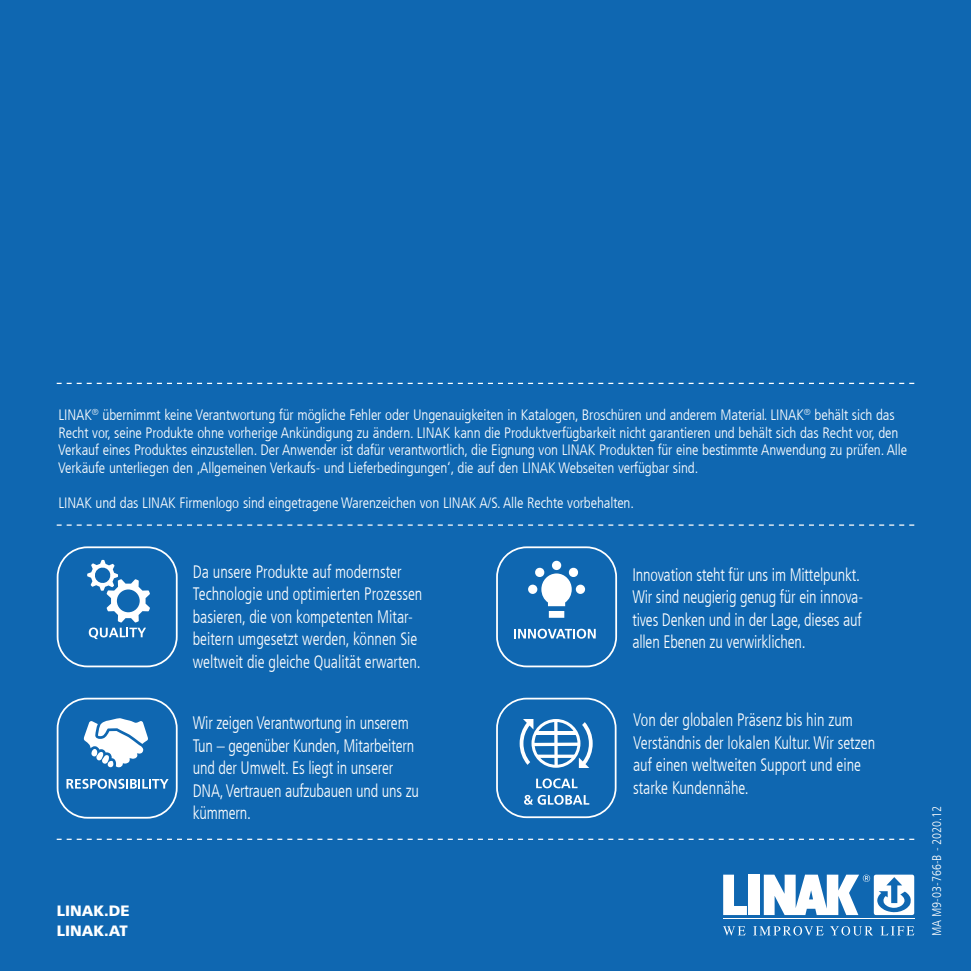
<style>
.page{position:relative;width:971px;height:971px;background:#0f67b1}
.page>*{position:absolute;margin:0;border:0;box-sizing:border-box;transform-origin:0 0}
.t1{font:300 condensed 18px/22.5px "Frutiger LT Com";color:#fff;scale:.9 1}
.t2{font:300 condensed 15px/17.5px "Frutiger LT Com";letter-spacing:-.01em;color:#fff}
.t3{font:900 15px/20px "Frutiger LT Std";color:#fff}
.t4{font:300 condensed 12.5px "Frutiger LT Com";color:#fff}
</style>
<div class="page">
<svg style="left:723px;top:875px;width:24px;height:40px"></svg>
<div style="left:749px;top:875px;width:11px;height:40px;background:#fff"></div>
<svg style="left:723px;top:926px;width:22px;height:9px"></svg>
<svg style="left:753px;top:926px;width:70px;height:9px"></svg>
<svg style="left:830px;top:926px;width:43px;height:9px"></svg>
<svg style="left:881px;top:926px;width:33px;height:9px"></svg>
<hr style="left:723px;top:918px;width:191px;height:1px;background:#fff">
<svg style="left:764px;top:875px;width:150px;height:40px"></svg>
<svg style="left:57px;top:383px;width:857px;height:1px"></svg>
<svg style="left:57px;top:524px;width:857px;height:2px"></svg>
<svg style="left:57px;top:839px;width:857px;height:1px"></svg>
<svg style="left:496px;top:546px;width:121px;height:121px"></svg>
<svg style="left:57px;top:698px;width:121px;height:121px"></svg>
<svg style="left:57px;top:546px;width:121px;height:121px"></svg>
<svg style="left:496px;top:698px;width:120px;height:120px"></svg>
<p class="t2" style="left:58px;top:406px;width:851px">LINAK<sup>®</sup> übernimmt keine Verantwortung für mögliche Fehler oder Ungenauigkeiten in Katalogen, Broschüren und anderem Material. LINAK<sup>®</sup> behält sich das Recht vor, seine Produkte ohne vorherige Ankündigung zu ändern. LINAK kann die Produktverfügbarkeit nicht garantieren und behält sich das Recht vor, den Verkauf eines Produktes einzustellen. Der Anwender ist dafür verantwortlich, die Eignung von LINAK Produkten für eine bestimmte Anwendung zu prüfen. Alle Verkäufe unterliegen den ‚Allgemeinen Verkaufs- und Lieferbedingungen‘, die auf den LINAK Webseiten verfügbar sind.</p>
<p class="t2" style="left:58px;top:494px;width:577px">LINAK und das LINAK Firmenlogo sind eingetragene Warenzeichen von LINAK A/S. Alle Rechte vorbehalten.</p>
<p class="t3" style="left:57px;top:900px;width:74px">LINAK.DE<br>LINAK.AT</p>
<p class="t1" style="left:193px;top:560px;width:257px">Da unsere Produkte auf modernster Technologie und optimierten Prozessen basieren, die von kompetenten Mitar&shy;beitern umgesetzt werden, können Sie weltweit die gleiche Qualität erwarten.</p>
<p class="t1" style="left:193px;top:712px;width:253px">Wir zeigen Verantwortung in unserem<br>Tun – gegenüber Kunden, Mitarbeitern und der Umwelt. Es liegt in unserer<br>DNA, Vertrauen aufzubauen und uns zu kümmern.</p>
<p class="t1" style="left:632px;top:564px;width:258px">Innovation steht für uns im Mittelpunkt.<br>Wir sind neugierig genug für ein innova&shy;tives Denken und in der Lage, dieses auf allen Ebenen zu verwirklichen.</p>
<p class="t1" style="left:633px;top:709px;width:270px">Von der globalen Präsenz bis hin zum Verständnis der lokalen Kultur. Wir setzen auf einen weltweiten Support und eine starke Kundennähe.</p>
<p class="t4" style="left:930px;top:936px;width:132px;rotate:-90deg">MA M9-03-766-B - 2020.12</p>
</div>
